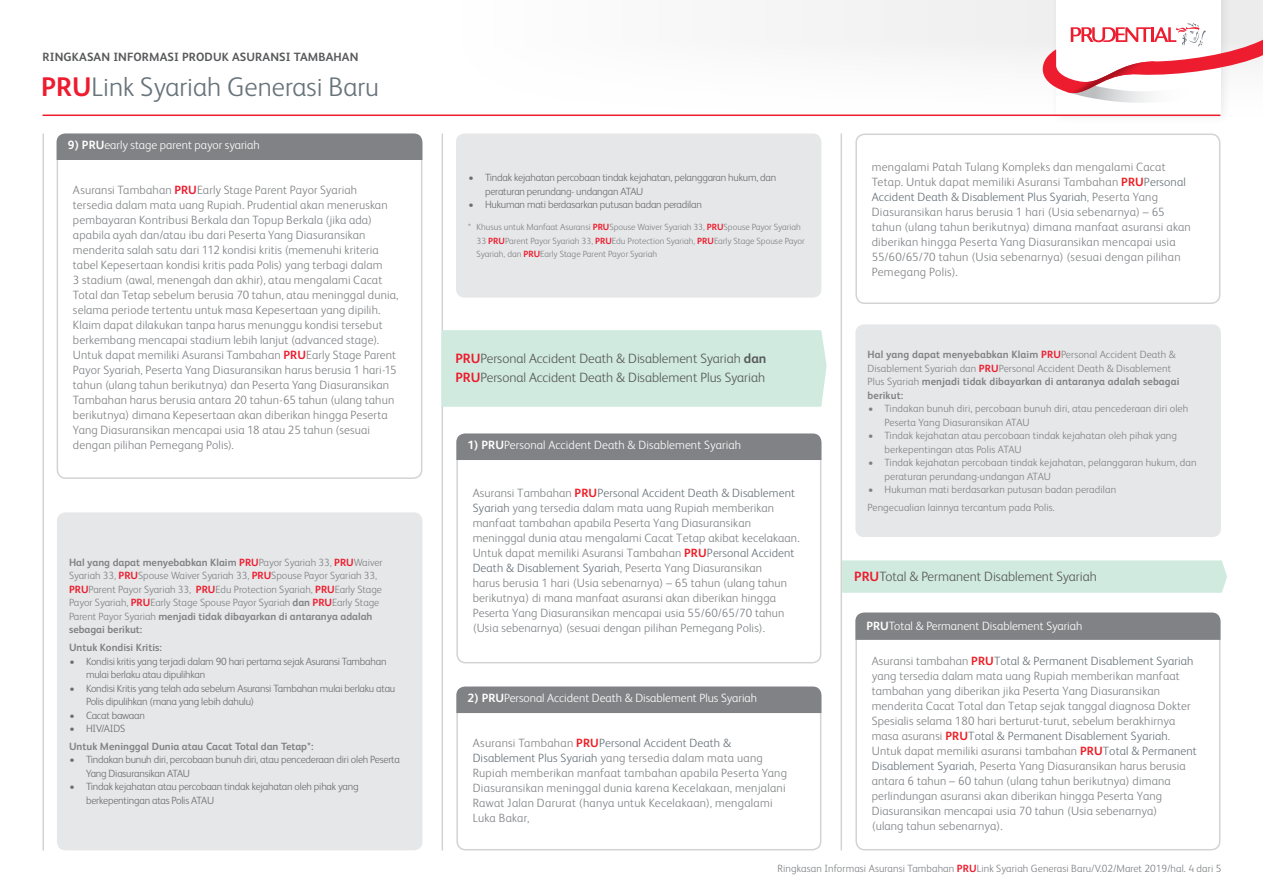
<style>
.page{position:relative;width:1263px;height:893px;background:#fff}
.page>*{position:absolute;margin:0;border:0;box-sizing:border-box;transform-origin:0 0}
.t1{font:300 27px "FS Albert Pro";color:#68737a}
.t2{font:300 13.5px/19.5px "FS Albert Pro";color:#58595b}
.t3{font:300 12px/15px "FS Albert Pro";letter-spacing:.01em;color:#808285}
.t4{font:300 12px "FS Albert Pro";color:#fff}
.t5{font:700 12px "FS Albert Pro";letter-spacing:.01em;color:#58595b}
.t6{font:300 10.5px/13.5px "FS Albert Pro";letter-spacing:.01em;color:#808285}
.t7{font:300 10.5px/13.5px "FS Albert Pro";letter-spacing:-.02em;color:#6d6e71}
.t8{font:700 10.5px "FS Albert Pro";color:#808285}
.t9{font:300 9px/13.5px "FS Albert Pro";color:#808285}
.s1{font-weight:700;color:#ed1c2e}
.s2{font-weight:700}
.s3{font-weight:700;color:#ed1d24}
.s4{color:#68737a}
</style>
<div class="page">
<hr style="left:441px;top:134px;width:2px;height:716px;background:#d1d3d4">
<hr style="left:43px;top:134px;width:1px;height:716px;background:#d1d3d4">
<hr style="left:840px;top:134px;width:2px;height:716px;background:#d1d3d4">
<div style="left:1049px;top:0;width:182px;height:126px;background:#000;opacity:.08"></div>
<div style="left:1056px;top:0;width:164px;height:115px;background:#fff"></div>
<svg style="left:1043px;top:23px;width:220px;height:80px"></svg>
<hr style="left:43px;top:115px;width:1177px;height:1px;background:#ed1c2e">
<div style="left:855px;top:134px;width:365px;height:170px;border:2px solid #d1d3d4;border-radius:9px"></div>
<div style="left:57px;top:134px;width:365px;height:345px;border:2px solid #d1d3d4;border-radius:9px"></div>
<div style="left:57px;top:134px;width:365px;height:26px;background:#808285"></div>
<div style="left:456px;top:434px;width:365px;height:229px;border:2px solid #d1d3d4;border-radius:9px"></div>
<div style="left:456px;top:434px;width:365px;height:26px;background:#808285"></div>
<div style="left:855px;top:613px;width:365px;height:237px;border:2px solid #d1d3d4;border-radius:9px"></div>
<div style="left:855px;top:613px;width:365px;height:27px;background:#808285"></div>
<div style="left:456px;top:687px;width:365px;height:163px;border:2px solid #d1d3d4;border-radius:9px"></div>
<div style="left:456px;top:687px;width:365px;height:26px;background:#808285"></div>
<div style="left:456px;top:134px;width:365px;height:164px;background:#e6e7e8;border-radius:9px"></div>
<div style="left:57px;top:512px;width:365px;height:338px;background:#e6e7e8;border-radius:9px"></div>
<div style="left:855px;top:324px;width:366px;height:213px;background:#e6e7e8;border-radius:9px"></div>
<div style="left:441px;top:330px;width:386px;height:77px;background:#d0eadf"></div>
<div style="left:842px;top:560px;width:385px;height:33px;background:#d0eadf"></div>
<p class="t5" style="left:43px;top:48px;width:317px">RINGKASAN INFORMASI PRODUK ASURANSI TAMBAHAN</p>
<h1 class="t1" style="left:41px;top:68px;width:339px"><span class="s1">PRU</span>Link Syariah Generasi Baru</h1>
<p class="t4" style="left:68px;top:137px;width:193px"><span class="s2">9) PRU</span>early stage parent payor syariah</p>
<p class="t3" style="left:73px;top:182px;width:327px">Asuransi Tambahan <span class="s1">PRU</span>Early Stage Parent Payor Syariah tersedia dalam mata uang Rupiah. Prudential akan meneruskan pembayaran Kontribusi Berkala dan Topup Berkala (jika ada) apabila ayah dan/atau ibu dari Peserta Yang Diasuransikan menderita salah satu dari 112 kondisi kritis (memenuhi kriteria tabel Kepesertaan kondisi kritis pada Polis) yang terbagi dalam<br>3 stadium (awal, menengah dan akhir), atau mengalami Cacat Total dan Tetap sebelum berusia 70 tahun, atau meninggal dunia, selama periode tertentu untuk masa Kepesertaan yang dipilih.<br>Klaim dapat dilakukan tanpa harus menunggu kondisi tersebut berkembang mencapai stadium lebih lanjut (advanced stage).<br>Untuk dapat memiliki Asuransi Tambahan <span class="s1">PRU</span>Early Stage Parent Payor Syariah, Peserta Yang Diasuransikan harus berusia 1 hari-15 tahun (ulang tahun berikutnya) dan Peserta Yang Diasuransikan Tambahan harus berusia antara 20 tahun-65 tahun (ulang tahun berikutnya) dimana Kepesertaan akan diberikan hingga Peserta Yang Diasuransikan mencapai usia 18 atau 25 tahun (sesuai dengan pilihan Pemegang Polis).</p>
<p class="t6" style="left:69px;top:555px;width:315px"><span class="s2">Hal yang dapat menyebabkan Klaim</span> <span class="s1">PRU</span>Payor Syariah 33, <span class="s1">PRU</span>Waiver Syariah 33, <span class="s1">PRU</span>Spouse Waiver Syariah 33, <span class="s1">PRU</span>Spouse Payor Syariah 33, <span class="s1">PRU</span>Parent Payor Syariah 33, <span class="s1">PRU</span>Edu Protection Syariah, <span class="s1">PRU</span>Early Stage Payor Syariah, <span class="s1">PRU</span>Early Stage Spouse Payor Syariah <span class="s2">dan</span> <span class="s1">PRU</span>Early Stage Parent Payor Syariah <span class="s2">menjadi tidak dibayarkan di antaranya adalah sebagai berikut:</span></p>
<p class="t8" style="left:69px;top:640px;width:94px">Untuk Kondisi Kritis:</p>
<p class="t7" style="left:86px;top:654px;width:302px;text-indent:-16px">• Kondisi kritis yang terjadi dalam 90 hari pertama sejak Asuransi Tambahan mulai berlaku atau dipulihkan</p>
<p class="t7" style="left:86px;top:681px;width:311px;text-indent:-16px">• Kondisi Kritis yang telah ada sebelum Asuransi Tambahan mulai berlaku atau<br>Polis dipulihkan (mana yang lebih dahulu)</p>
<p class="t7" style="left:70px;top:708px;width:77px">• Cacat bawaan</p>
<p class="t7" style="left:70px;top:721px;width:57px">• HIV/AIDS</p>
<p class="t8" style="left:69px;top:739px;width:246px">Untuk Meninggal Dunia atau Cacat Total dan Tetap*:</p>
<p class="t7" style="left:86px;top:752px;width:315px;text-indent:-16px">• Tindakan bunuh diri, percobaan bunuh diri, atau pencederaan diri oleh Peserta<br>Yang Diasuransikan ATAU</p>
<p class="t7" style="left:86px;top:779px;width:274px;text-indent:-16px">• Tindak kejahatan atau percobaan tindak kejahatan oleh pihak yang berkepentingan atas Polis ATAU</p>
<p class="t7" style="left:485px;top:170px;width:293px;text-indent:-16px">• Tindak kejahatan percobaan tindak kejahatan, pelanggaran hukum, dan peraturan perundang- undangan ATAU</p>
<p class="t7" style="left:469px;top:197px;width:235px">• Hukuman mati berdasarkan putusan badan peradilan</p>
<p class="t9" style="left:477px;top:220px;width:330px;text-indent:-9px">* Khusus untuk Manfaat Asuransi <span class="s1">PRU</span>Spouse Waiver Syariah 33, <span class="s1">PRU</span>Spouse Payor Syariah<br>33 <span class="s1">PRU</span>Parent Payor Syariah 33, <span class="s1">PRU</span>Edu Protection Syariah, <span class="s1">PRU</span>Early Stage Spouse Payor<br>Syariah, dan <span class="s1">PRU</span>Early Stage Parent Payor Syariah</p>
<p class="t2" style="left:455px;top:348px;width:313px"><span class="s1">PRU</span>Personal Accident Death &amp; Disablement Syariah <span class="s2">dan<br></span><span class="s1">PRU</span>Personal Accident Death &amp; Disablement Plus Syariah</p>
<p class="t4" style="left:467px;top:437px;width:275px"><span class="s2">1) PRU</span>Personal Accident Death &amp; Disablement Syariah</p>
<p class="t3" style="left:473px;top:484px;width:328px">Asuransi Tambahan <span class="s3">PRU</span><span class="s4">Personal Accident Death &amp; Disablement Syariah</span> yang tersedia dalam mata uang Rupiah memberikan manfaat tambahan apabila Peserta Yang Diasuransikan meninggal dunia atau mengalami Cacat Tetap akibat kecelakaan.<br>Untuk dapat memiliki Asuransi Tambahan <span class="s3">PRU</span><span class="s4">Personal Accident Death &amp; Disablement Syariah</span>, Peserta Yang Diasuransikan<br>harus berusia 1 hari (Usia sebenarnya) – 65 tahun (ulang tahun berikutnya) di mana manfaat asuransi akan diberikan hingga Peserta Yang Diasuransikan mencapai usia 55/60/65/70 tahun (Usia sebenarnya) (sesuai dengan pilihan Pemegang Polis).</p>
<p class="t4" style="left:467px;top:690px;width:291px"><span class="s2">2) PRU</span>Personal Accident Death &amp; Disablement Plus Syariah</p>
<p class="t3" style="left:473px;top:734px;width:316px">Asuransi Tambahan <span class="s3">PRU</span><span class="s4">Personal Accident Death &amp; Disablement Plus Syariah</span> yang tersedia dalam mata uang Rupiah memberikan manfaat tambahan apabila Peserta Yang Diasuransikan meninggal dunia karena Kecelakaan, menjalani Rawat Jalan Darurat (hanya untuk Kecelakaan), mengalami Luka Bakar,</p>
<p class="t3" style="left:872px;top:158px;width:321px">mengalami Patah Tulang Kompleks dan mengalami Cacat Tetap. Untuk dapat memiliki Asuransi Tambahan <span class="s3">PRU</span><span class="s4">Personal Accident Death &amp; Disablement Plus Syariah</span>, Peserta Yang Diasuransikan harus berusia 1 hari (Usia sebenarnya) – 65 tahun (ulang tahun berikutnya) dimana manfaat asuransi akan diberikan hingga Peserta Yang Diasuransikan mencapai usia 55/60/65/70 tahun (Usia sebenarnya) (sesuai dengan pilihan Pemegang Polis).</p>
<p class="t6" style="left:867px;top:347px;width:313px"><span class="s2">Hal yang dapat menyebabkan Klaim</span> <span class="s1">PRU</span>Personal Accident Death &amp; Disablement Syariah dan <span class="s1">PRU</span>Personal Accident Death &amp; Disablement Plus Syariah <span class="s2">menjadi tidak dibayarkan di antaranya adalah sebagai berikut:</span></p>
<p class="t6" style="left:884px;top:401px;width:305px;text-indent:-16px">• Tindakan bunuh diri, percobaan bunuh diri, atau pencederaan diri oleh<br>Peserta Yang Diasuransikan ATAU</p>
<p class="t6" style="left:884px;top:428px;width:294px;text-indent:-16px">• Tindak kejahatan atau percobaan tindak kejahatan oleh pihak yang berkepentingan atas Polis ATAU</p>
<p class="t6" style="left:884px;top:455px;width:313px;text-indent:-16px">• Tindak kejahatan percobaan tindak kejahatan, pelanggaran hukum, dan peraturan perundang-undangan ATAU</p>
<p class="t6" style="left:867px;top:480px;width:250px;line-height:17.7px">• Hukuman mati berdasarkan putusan badan peradilan<br>Pengecualian lainnya tercantum pada Polis.</p>
<p class="t2" style="left:854px;top:565px;width:244px"><span class="s1">PRU</span>Total &amp; Permanent Disablement Syariah</p>
<p class="t4" style="left:866px;top:618px;width:217px"><span class="s2">PRU</span>Total &amp; Permanent Disablement Syariah</p>
<p class="t3" style="left:872px;top:652px;width:327px">Asuransi tambahan <span class="s3">PRU</span><span class="s4">Total &amp; Permanent Disablement Syariah </span>yang tersedia dalam mata uang Rupiah memberikan manfaat tambahan yang diberikan jika Peserta Yang Diasuransikan menderita Cacat Total dan Tetap sejak tanggal diagnosa Dokter Spesialis selama 180 hari berturut-turut, sebelum berakhirnya masa asuransi <span class="s3">PRU</span><span class="s4">Total &amp; Permanent Disablement Syariah</span>.<br>Untuk dapat memiliki asuransi tambahan <span class="s3">PRU</span><span class="s4">Total &amp; Permanent Disablement Syariah</span>, Peserta Yang Diasuransikan harus berusia antara 6 tahun – 60 tahun (ulang tahun berikutnya) dimana perlindungan asuransi akan diberikan hingga Peserta Yang Diasuransikan mencapai usia 70 tahun (Usia sebenarnya)<br>(ulang tahun sebenarnya).</p>
<p class="t6" style="left:777px;top:861px;width:445px">Ringkasan Informasi Asuransi Tambahan <span class="s1">PRU</span>Link Syariah Generasi Baru/V.02/Maret 2019/hal. 4 dari 5</p>
</div>
